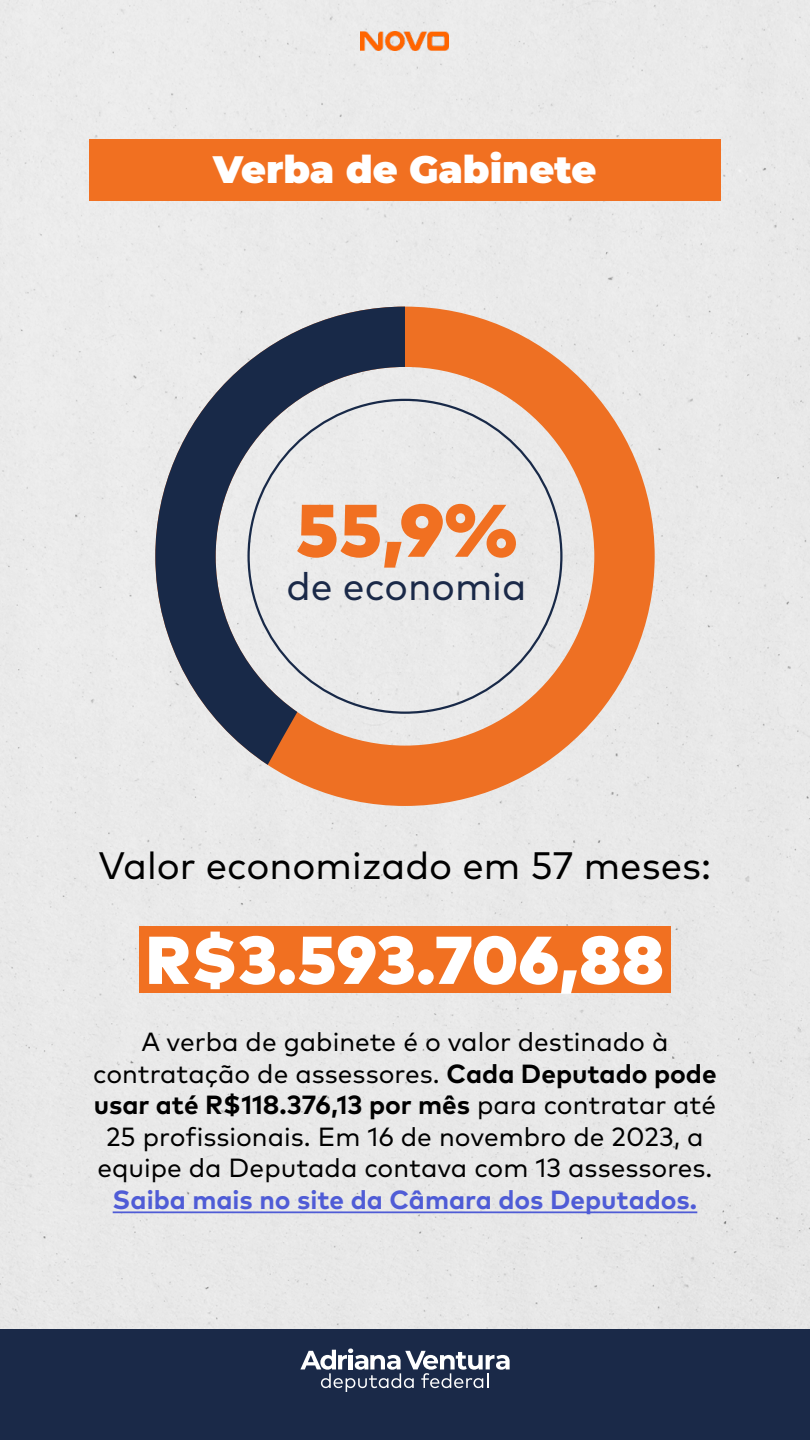
<style>
.page{position:relative;width:810px;height:1440px;background:#fff}
.page>*{position:absolute;margin:0;border:0;box-sizing:border-box;transform-origin:0 0}
.t1{font:900 74.25px "Mark Pro";color:#f17021}
.t2{font:900 67.5px "Mark Pro";color:#fff}
.t3{font:39px "Mark Pro";color:#1a2948}
.t4{font:38.25px "Mark Pro";color:#000}
.t5{font:900 38.25px "Montserrat";color:#fff}
.t6{font:26.25px/31.5px "Mark Pro";color:#000;text-align:center}
.t7{font:700 26.25px "Mark Pro";color:#4f5cd6}
.s1{font-weight:700}
</style>
<div class="page">
<div style="left:0;top:0;width:810px;height:1329px;background:#e9e9e9"></div>
<div style="left:0;top:1329px;width:810px;height:111px;background:#1a2948"></div>
<svg style="left:300px;top:1348px;width:210px;height:44px"></svg>
<img style="left:361px;top:32px;width:88px;height:19px">
<div style="left:89px;top:140px;width:632px;height:61px;background:#f17021"></div>
<svg style="left:155px;top:307px;width:500px;height:499px;background:#e8bea4"></svg>
<svg style="left:155px;top:307px;width:250px;height:458px;background:#aaaab0"></svg>
<div style="left:140px;top:926px;width:531px;height:67px;background:#f17021"></div>
<hr style="left:113px;top:1211px;width:584px;height:2px;background:#4f5cd6">
<h3 class="t5" style="left:213px;top:141px;width:385px">Verba de Gabinete</h3>
<h1 class="t1" style="left:296px;top:473px;width:223px">55,9%</h1>
<h3 class="t3" style="left:286px;top:556px;width:242px">de economia</h3>
<h3 class="t4" style="left:99px;top:837px;width:614px">Valor economizado em 57 meses:</h3>
<h2 class="t2" style="left:146px;top:908px;width:520px">R$3.593.706,88</h2>
<p class="t6" style="left:93px;top:1024px;width:625px">A verba de gabinete é o valor destinado à contratação de assessores. <span class="s1">Cada Deputado pode usar até R$118.376,13 por mês</span> para contratar até 25 profissionais. Em 16 de novembro de 2023, a equipe da Deputada contava com 13 assessores.</p>
<p class="t7" style="left:113px;top:1180px;width:586px">Saiba mais no site da Câmara dos Deputados.</p>
</div>
